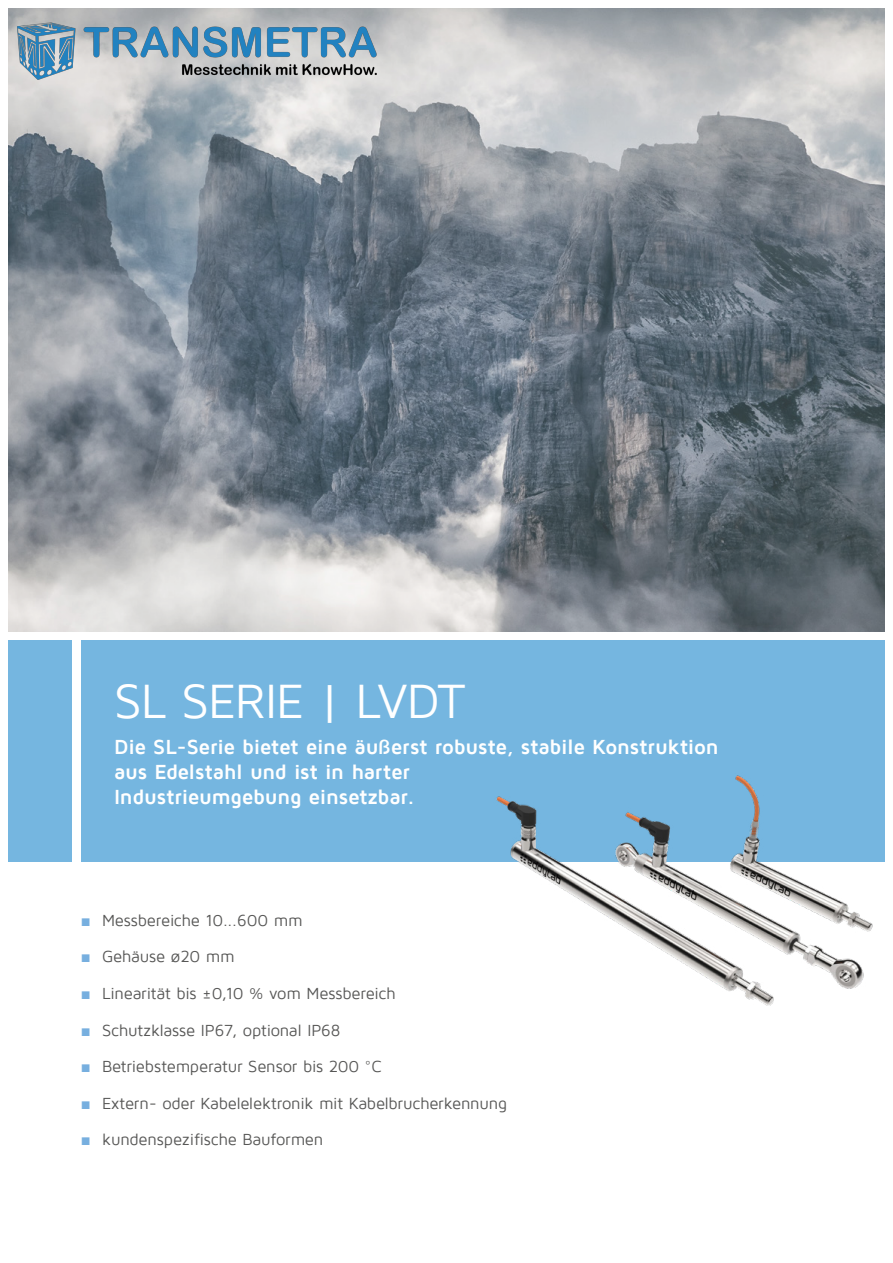
<style>
.page{position:relative;width:893px;height:1263px;background:#fff}
.page>*{position:absolute;margin:0;border:0;box-sizing:border-box;transform-origin:0 0}
.Titelseite_Headline{font:49.5px "Maven Pro";letter-spacing:-.025em;color:#fff}
.Titelseite_Subline{font:700 21px/25.2px "Maven Pro";letter-spacing:-.015em;color:#fff}
.t1{font:16.5px "Maven Pro";letter-spacing:-.015em;color:#575756}
.s1{font-family:"Impact";color:#77afdf}
</style>
<div class="page">
<img style="left:9px;top:9px;width:875px;height:622px">
<div style="left:81px;top:640px;width:803px;height:221px;background:#75b6e0"></div>
<div style="left:9px;top:640px;width:63px;height:221px;background:#75b6e0"></div>
<img style="left:494px;top:775px;width:384px;height:231px">
<img style="left:17px;top:21px;width:360px;height:59px">
<p class="Titelseite_Headline" style="left:114px;top:675px;width:353px">SL SERIE | LVDT</p>
<p class="Titelseite_Subline" style="left:114px;top:734px;width:606px">Die SL-Serie bietet eine äußerst robuste, stabile Konstruktion aus Edelstahl und ist in harter<br>Industrieumgebung einsetzbar.</p>
<p class="t1" style="left:81px;top:912px;width:224px"><span class="s1">■</span> Messbereiche 10...600 mm</p>
<p class="t1" style="left:81px;top:948px;width:156px"><span class="s1">■</span> Gehäuse ø20 mm</p>
<p class="t1" style="left:81px;top:985px;width:316px"><span class="s1">■</span> Linearität bis ±0,10 % vom Messbereich</p>
<p class="t1" style="left:81px;top:1021px;width:261px"><span class="s1">■</span> Schutzklasse IP67, optional IP68</p>
<p class="t1" style="left:81px;top:1058px;width:302px"><span class="s1">■</span> Betriebstemperatur Sensor bis 200 °C</p>
<p class="t1" style="left:81px;top:1094px;width:428px"><span class="s1">■</span> Extern- oder Kabelelektronik mit Kabelbrucherkennung</p>
<p class="t1" style="left:81px;top:1131px;width:244px"><span class="s1">■</span> kundenspezifische Bauformen</p>
</div>
